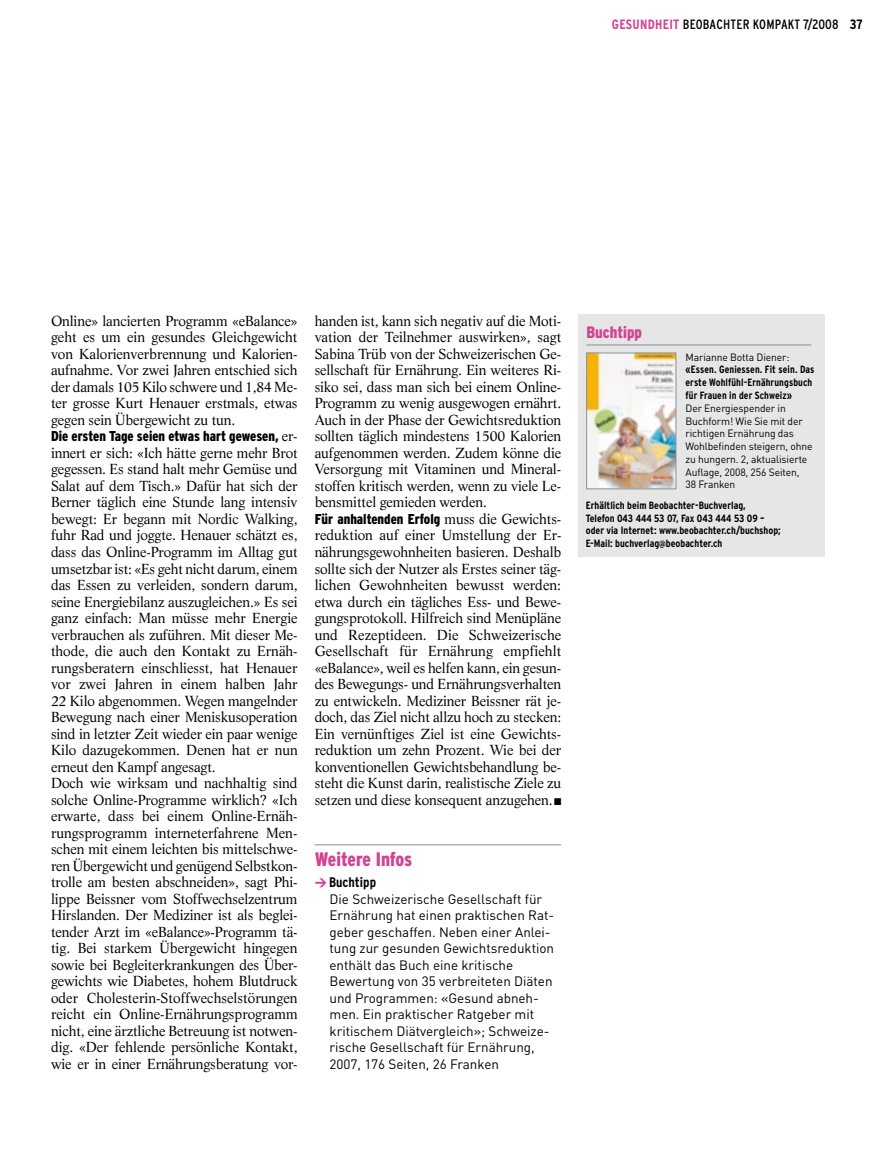
<style>
.page{position:relative;width:893px;height:1170px;background:#fff}
.page>*{position:absolute;margin:0;border:0;box-sizing:border-box;transform-origin:0 0}
.C001_-_Kasten_Titel{font:900 condensed 19.5px "Interstate";letter-spacing:-.01em;color:#d24492}
.C001_-_Kasten_Titel-2{font:900 condensed 16.5px "Interstate";color:#d24492}
.B003_-__Lauftext_x08{font:14.25px/16.5px "Life LT Std";letter-spacing:-.01em;color:#000;text-align:justify}
.C003_-_Kasten_Aufzäh{font:700 condensed 13.8px "Interstate";color:#000}
.C003_-_Kasten_Aufzäh-2{font:13.5px/16.5px "DIN";color:#000}
.t1{font:condensed 13.5px "Interstate";letter-spacing:.015em;color:#000}
.C005_-_Fussnote_Kast{font:10.5px/12.8px "DIN";letter-spacing:-.01em;color:#000}
.C006_-_Fussnote_Kast{font:700 condensed 10.5px "Interstate";color:#000}
.s1{font-weight:700;color:#d24492}
.s2{font-weight:700}
.s3{font-family:"Interstate";font-weight:900;font-stretch:condensed}
.s4{font-family:"DIN Black Expert";font-weight:400;font-stretch:normal;font-size:12px;color:#d24492}
.s5{font-family:"Interstate";font-weight:700;font-stretch:condensed}
</style>
<div class="page">
<hr style="left:315px;top:844px;width:246px;height:1px;background:#8a9093">
<div style="left:578px;top:314px;width:247px;height:243px;background:#e6e6e7"></div>
<img style="left:588px;top:354px;width:86px;height:133px">
<div style="left:586px;top:352px;width:90px;height:137px;border:1px solid #8a9093"></div>
<hr style="left:586px;top:344px;width:225px;height:1px;background:#8a9093">
<p class="t1" style="left:612px;top:17px;width:252px"><span class="s1">gesundheit</span> BEOBACHTER KOMPAKT 7/2008 <span class="s2">37</span></p>
<p class="B003_-__Lauftext_x08" style="left:51px;top:312px;width:248px">On-line» lancierten Programm «eBalance» geht es um ein gesundes Gleichgewicht von Kalorienverbrennung und Kalorien&shy;aufnahme. Vor zwei Jahren entschied sich der damals 105 Kilo schwere und 1,84 Me&shy;ter grosse Kurt Henauer erstmals, etwas gegen sein Übergewicht zu tun.</p>
<p class="B003_-__Lauftext_x08" style="left:51px;top:428px;width:248px"><span class="s3">Die ersten Tage seien etwas hart gewesen,</span> er&shy;innert er sich: «Ich hätte gerne mehr Brot gegessen. Es stand halt mehr Gemüse und Salat auf dem Tisch.» Dafür hat sich der Berner täglich eine Stunde lang intensiv bewegt: Er begann mit Nordic Walking, fuhr Rad und joggte. Henauer schätzt es, dass das Online-Programm im Alltag gut umsetzbar ist: «Es geht nicht darum, einem das Essen zu verleiden, sondern darum, seine Energiebilanz auszugleichen.» Es sei ganz einfach: Man müsse mehr Energie verbrauchen als zuführen. Mit dieser Me&shy;thode, die auch den Kontakt zu Ernäh&shy;rungsberatern einschliesst, hat Henauer vor zwei Jahren in einem halben Jahr 22 Kilo abgenommen. Wegen mangelnder Bewegung nach einer Meniskusoperation sind in letzter Zeit wieder ein paar wenige Kilo dazugekommen. Denen hat er nun erneut den Kampf angesagt.</p>
<p class="B003_-__Lauftext_x08" style="left:51px;top:774px;width:248px">Doch wie wirksam und nachhaltig sind solche Online-Programme wirklich? «Ich erwarte, dass bei einem Online-Ernäh&shy;rungsprogramm interneterfahrene Men&shy;schen mit einem leichten bis mittelschwe&shy;ren Über-gewicht und genügend Selbstkon&shy;trolle am besten abschneiden», sagt Phi&shy;lippe Beiss-ner vom Stoffwechselzentrum Hirslanden. Der Mediziner ist als beglei&shy;tender Arzt im «eBalance»-Programm tä&shy;tig. Bei starkem Übergewicht hingegen sowie bei Begleit-erkrankungen des Über&shy;gewichts wie Diabetes, hohem Blutdruck oder Cholesterin-Stoffwechselstörungen reicht ein Online-Ernährungsprogramm nicht, eine ärztliche Betreuung ist notwen&shy;dig. «Der fehlende persönliche Kontakt, wie er in einer Ernährungsberatung vor-</p>
<p class="B003_-__Lauftext_x08" style="left:315px;top:312px;width:248px">handen ist, kann sich negativ auf die Moti&shy;vation der Teilnehmer auswirken», sagt Sabina Trüb von der Schweizerischen Ge&shy;sellschaft für Ernährung. Ein weiteres Ri&shy;siko sei, dass man sich bei einem Online-Programm zu wenig ausgewogen ernährt.<br>Auch in der Phase der Gewichtsreduktion sollten täglich mindestens 1500 Kalorien aufgenommen werden. Zudem könne die Versorgung mit Vitaminen und Mineral&shy;stoffen kritisch werden, wenn zu viele Le&shy;bensmittel gemieden werden.</p>
<p class="B003_-__Lauftext_x08" style="left:315px;top:510px;width:248px"><span class="s3">Für anhaltenden Erfolg</span> muss die Gewichts&shy;reduktion auf einer Umstellung der Er&shy;nährungsgewohnheiten basieren. Deshalb sollte sich der Nutzer als Erstes seiner täg&shy;lichen Gewohnheiten bewusst werden: etwa durch ein tägliches Ess- und Bewe&shy;gungsprotokoll. Hilfreich sind Menüpläne und Rezeptideen. Die Schweizerische Gesellschaft für Ernährung empfiehlt «eBalance», weil es helfen kann, ein gesun&shy;des Bewegungs- und Ernährungsverhalten zu entwickeln. Mediziner Beissner rät je&shy;doch, das Ziel nicht allzu hoch zu stecken:<br>Ein vernünftiges Ziel ist eine Gewichts&shy;reduktion um zehn Prozent. Wie bei der konventionellen Gewichtsbehandlung be&shy;steht die Kunst darin, realistische Ziele zu setzen und diese konsequent anzugehen.■</p>
<p class="C001_-_Kasten_Titel" style="left:315px;top:848px;width:99px">Weitere Infos</p>
<p class="C003_-_Kasten_Aufzäh" style="left:315px;top:874px;width:63px"><span class="s4">w</span> Buchtipp</p>
<p class="C003_-_Kasten_Aufzäh-2" style="left:330px;top:890px;width:226px">Die Schweizerische Gesellschaft für Ernährung hat einen praktischen Rat&shy;geber geschaffen. Neben einer Anlei&shy;tung zur gesunden Gewichtsreduktion enthält das Buch eine kritische Bewertung von 35 verbreiteten Diäten und Programmen: «Gesund abneh&shy;men. Ein praktischer Ratgeber mit kritischem Diätvergleich»; Schweize&shy;rische Gesellschaft für Ernährung, 2007, 176 Seiten, 26 Franken</p>
<p class="C001_-_Kasten_Titel-2" style="left:586px;top:323px;width:57px">Buchtipp</p>
<p class="C005_-_Fussnote_Kast" style="left:685px;top:350px;width:130px">Marianne Botta Diener: <span class="s5">«Essen. Geniessen. Fit sein. Das erste Wohlfühl-Ernährungsbuch für Frauen in der Schweiz»<br></span>Der Energiespender in<br>Buchform! Wie Sie mit der richtigen Ernährung das<br>Wohlbefinden steigern, ohne zu hungern. 2, aktualisierte<br>Auflage, 2008, 256 Seiten,<br>38 Franken</p>
<p class="C006_-_Fussnote_Kast" style="left:586px;top:499px;width:162px">Erhältlich beim Beobachter-Buchverlag,</p>
<p class="C006_-_Fussnote_Kast" style="left:586px;top:512px;width:180px">Telefon 043 444 53 07, Fax 043 444 53 09 –</p>
<p class="C006_-_Fussnote_Kast" style="left:586px;top:524px;width:197px">oder via Internet: www.beobachter.ch/buchshop;</p>
<p class="C006_-_Fussnote_Kast" style="left:586px;top:537px;width:138px">E-Mail: buchverlag@beobachter.ch</p>
</div>
